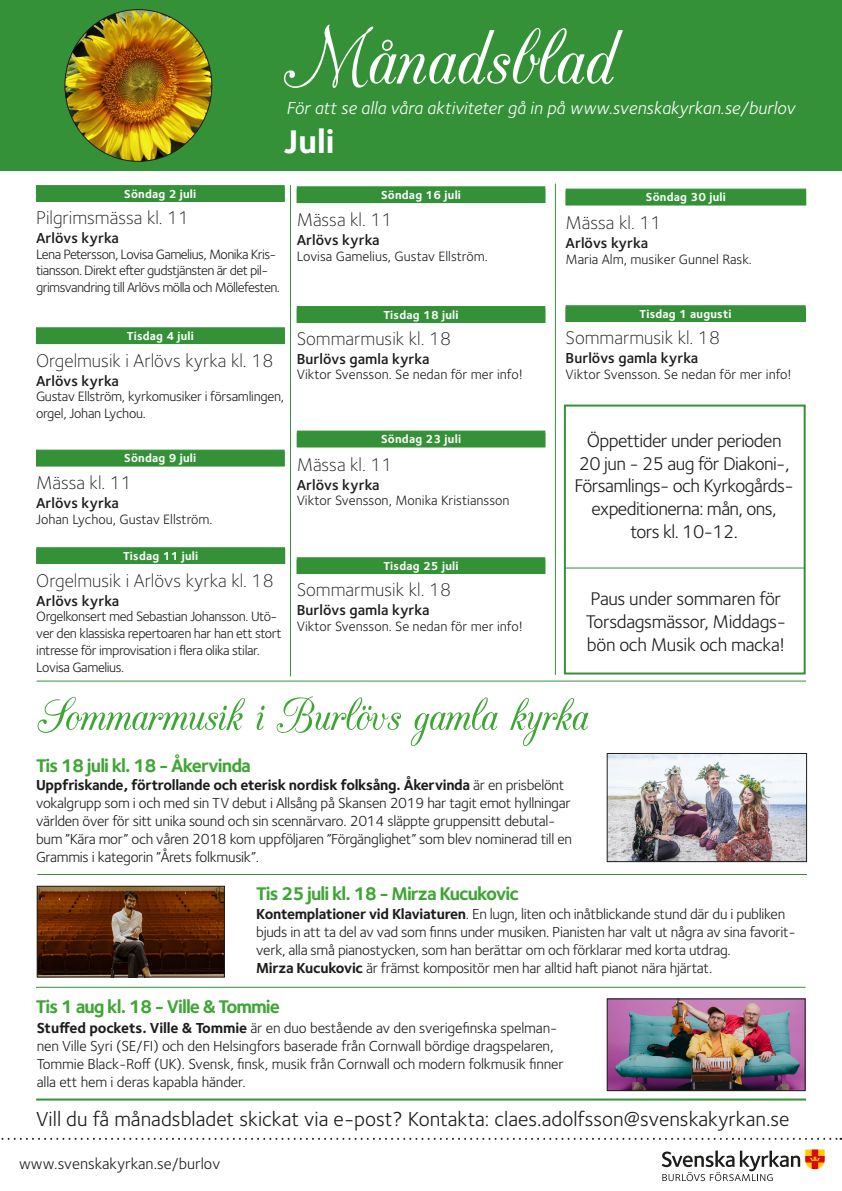
<style>
.page{position:relative;width:842px;height:1191px;background:#fff}
.page>*{position:absolute;margin:0;border:0;box-sizing:border-box;transform-origin:0 0}
.t1{font:94px "CAC Champagne";color:#fff}
.Text{font:55px "CAC Champagne";letter-spacing:-.01em;color:#3fa635}
.t2{font:700 34px "Foundry Sterling OT3";color:#fff}
.t3{font:21px "Foundry Sterling OT3";color:#1d1d1b}
.t4{font:19px/22.8px "Foundry Sterling OT3";letter-spacing:-.03em;color:#1d1d1b}
.Text-2{font:300 19px "Foundry Sterling OT3";color:#1d1d1b}
.t5{font:700 19px "Foundry Sterling OT3";letter-spacing:-.05em;color:#3fa535}
.t6{font:italic 18px "Foundry Sterling OT3";color:#fff}
.t7{font:16px "Foundry Sterling OT3";color:#1d1d1b}
.t8{font:15px/18px "Foundry Sterling OT3";letter-spacing:-.02em;color:#1d1d1b}
.Text-3{font:600 15px "Foundry Sterling OT3";color:#1d1d1b}
.Text-4{font:14px/16.8px "Foundry Sterling OT3";letter-spacing:-.03em;color:#1d1d1b}
.Text-5{font:14px "Foundry Sterling OT3";color:#1d1d1b}
.Text-6{font:700 12px "Foundry Sterling OT3";letter-spacing:.02em;color:#fff}
.s1{font-weight:700}
</style>
<div class="page">
<svg style="left:1px;top:1137px;width:840px;height:2px"></svg>
<svg style="left:662px;top:1149px;width:163px;height:32px"></svg>
<div style="left:0;top:0;width:842px;height:171px;background:#359138"></div>
<img style="left:66px;top:10px;width:146px;height:151px">
<hr style="left:37px;top:680px;width:769px;height:1px;background:#359138">
<hr style="left:36px;top:1098px;width:770px;height:2px;background:#359138">
<hr style="left:290px;top:185px;width:1px;height:491px;background:#359138">
<hr style="left:555px;top:184px;width:1px;height:491px;background:#359138">
<div style="left:36px;top:185px;width:249px;height:17px;background:#419743;border:1px solid #359138"></div>
<div style="left:36px;top:188px;width:248px;height:13px;background:#359138"></div>
<div style="left:36px;top:187px;width:249px;height:15px;border:1px solid #359138"></div>
<div style="left:564px;top:404px;width:242px;height:270px;border:2px solid #359138"></div>
<div style="left:566px;top:189px;width:240px;height:16px;background:#359138"></div>
<svg style="left:36px;top:327px;width:249px;height:2px"></svg>
<div style="left:36px;top:330px;width:248px;height:13px;background:#359138"></div>
<div style="left:36px;top:329px;width:249px;height:15px;border:1px solid #359138"></div>
<hr style="left:565px;top:567px;width:240px;height:1px;background:#359138">
<div style="left:36px;top:449px;width:249px;height:17px;background:#359138;border:1px solid #359138"></div>
<div style="left:297px;top:306px;width:248px;height:17px;background:#359138"></div>
<div style="left:297px;top:186px;width:248px;height:17px;background:#359138;border:1px solid #359138"></div>
<div style="left:297px;top:430px;width:248px;height:17px;background:#359138;border:1px solid #359138"></div>
<img style="left:609px;top:755px;width:196px;height:105px">
<div style="left:607px;top:753px;width:200px;height:109px;border:1px solid #1d1d1b"></div>
<img style="left:39px;top:887px;width:184px;height:88px">
<div style="left:37px;top:885px;width:188px;height:92px;border:1px solid #1d1d1b"></div>
<img style="left:609px;top:1000px;width:195px;height:89px">
<div style="left:607px;top:998px;width:199px;height:93px;border:1px solid #1d1d1b"></div>
<svg style="left:36px;top:547px;width:249px;height:2px"></svg>
<div style="left:37px;top:550px;width:248px;height:13px;background:#359138"></div>
<div style="left:36px;top:549px;width:249px;height:15px;border:1px solid #359138"></div>
<svg style="left:297px;top:557px;width:248px;height:2px"></svg>
<div style="left:297px;top:560px;width:248px;height:13px;background:#359138"></div>
<div style="left:297px;top:559px;width:248px;height:15px;border:1px solid #359138"></div>
<svg style="left:565px;top:305px;width:241px;height:2px"></svg>
<div style="left:566px;top:308px;width:239px;height:13px;background:#359138"></div>
<div style="left:565px;top:307px;width:241px;height:15px;border:1px solid #359138"></div>
<hr style="left:37px;top:874px;width:770px;height:1px;background:#359138">
<hr style="left:36px;top:986px;width:770px;height:1px;background:#359138">
<p class="t1" style="left:284px;top:11px;width:333px">Månadsblad</p>
<p class="t6" style="left:286px;top:95px;width:510px">För att se alla våra aktiviteter gå in på www.svenskakyrkan.se/burlov</p>
<p class="t2" style="left:284px;top:114px;width:52px">Juli</p>
<p class="Text-6" style="left:124px;top:184px;width:74px">Söndag 2 juli</p>
<p class="Text-2" style="left:36px;top:204px;width:155px">Pilgrimsmässa kl. 11</p>
<p class="Text-3" style="left:36px;top:226px;width:84px">Arlövs kyrka</p>
<p class="Text-4" style="left:36px;top:244px;width:245px">Lena Petersson, Lovisa Gamelius, Monika Kris&shy;tiansson. Direkt efter gudstjänsten är det pil&shy;grimsvandring till Arlövs mölla och Möllefesten.</p>
<p class="Text-6" style="left:127px;top:326px;width:69px">Tisdag 4 juli</p>
<p class="Text-2" style="left:36px;top:347px;width:239px">Orgelmusik i Arlövs kyrka kl. 18</p>
<p class="Text-3" style="left:36px;top:369px;width:84px">Arlövs kyrka</p>
<p class="Text-4" style="left:36px;top:387px;width:250px">Gustav Ellström, kyrkomusiker i församlingen, orgel, Johan Lychou.</p>
<p class="Text-6" style="left:124px;top:448px;width:74px">Söndag 9 juli</p>
<p class="Text-2" style="left:36px;top:469px;width:97px">Mässa kl. 11</p>
<p class="Text-3" style="left:36px;top:491px;width:84px">Arlövs kyrka</p>
<p class="Text-5" style="left:36px;top:509px;width:178px">Johan Lychou, Gustav Ellström.</p>
<p class="Text-6" style="left:123px;top:546px;width:77px">Tisdag 11 juli</p>
<p class="Text-2" style="left:36px;top:566px;width:239px">Orgelmusik i Arlövs kyrka kl. 18</p>
<p class="Text-3" style="left:36px;top:589px;width:84px">Arlövs kyrka</p>
<p class="Text-4" style="left:36px;top:607px;width:247px">Orgelkonsert med Sebastian Johansson. Utö&shy;ver den klassiska repertoaren har han ett stort intresse för improvisation i flera olika stilar.<br>Lovisa Gamelius.</p>
<p class="Text-6" style="left:381px;top:185px;width:82px">Söndag 16 juli</p>
<p class="Text-2" style="left:297px;top:206px;width:97px">Mässa kl. 11</p>
<p class="Text-3" style="left:297px;top:228px;width:84px">Arlövs kyrka</p>
<p class="Text-5" style="left:297px;top:246px;width:193px">Lovisa Gamelius, Gustav Ellström.</p>
<p class="Text-6" style="left:383px;top:305px;width:77px">Tisdag 18 juli</p>
<p class="Text-2" style="left:297px;top:325px;width:156px">Sommarmusik kl. 18</p>
<p class="Text-3" style="left:297px;top:347px;width:134px">Burlövs gamla kyrka</p>
<p class="Text-5" style="left:297px;top:364px;width:228px">Viktor Svensson. Se nedan för mer info!</p>
<p class="Text-6" style="left:381px;top:429px;width:82px">Söndag 23 juli</p>
<p class="Text-2" style="left:297px;top:451px;width:97px">Mässa kl. 11</p>
<p class="Text-3" style="left:297px;top:473px;width:84px">Arlövs kyrka</p>
<p class="Text-5" style="left:297px;top:490px;width:214px">Viktor Svensson, Monika Kristiansson</p>
<p class="Text-6" style="left:383px;top:556px;width:77px">Tisdag 25 juli</p>
<p class="Text-2" style="left:297px;top:576px;width:156px">Sommarmusik kl. 18</p>
<p class="Text-3" style="left:297px;top:598px;width:134px">Burlövs gamla kyrka</p>
<p class="Text-5" style="left:297px;top:616px;width:228px">Viktor Svensson. Se nedan för mer info!</p>
<p class="Text-6" style="left:646px;top:187px;width:82px">Söndag 30 juli</p>
<p class="Text-2" style="left:565px;top:209px;width:97px">Mässa kl. 11</p>
<p class="Text-3" style="left:565px;top:231px;width:84px">Arlövs kyrka</p>
<p class="Text-5" style="left:565px;top:249px;width:188px">Maria Alm, musiker Gunnel Rask.</p>
<p class="Text-6" style="left:639px;top:304px;width:94px">Tisdag 1 augusti</p>
<p class="Text-2" style="left:565px;top:324px;width:156px">Sommarmusik kl. 18</p>
<p class="Text-3" style="left:565px;top:346px;width:134px">Burlövs gamla kyrka</p>
<p class="Text-5" style="left:565px;top:364px;width:228px">Viktor Svensson. Se nedan för mer info!</p>
<p class="t4" style="left:574px;top:428px;width:221px;text-align:center">Öppettider under perioden<br>20 jun - 25 aug för Diakoni-,<br>Församlings- och Kyrkogårds&shy;expeditionerna: mån, ons,<br>tors kl. 10-12.</p>
<p class="t4" style="left:586px;top:586px;width:202px">Paus under sommaren för<br>Torsdagsmässor, Middags&shy;bön och Musik och macka!</p>
<p class="Text" style="left:37px;top:687px;width:553px">Sommarmusik i Burlövs gamla kyrka</p>
<p class="t5" style="left:36px;top:750px;width:216px">Tis 18 juli kl. 18 - Åkervinda</p>
<p class="t8" style="left:36px;top:775px;width:537px"><span class="s1">Uppfriskande, förtrollande och eterisk nordisk folksång. Åkervinda</span> är en prisbelönt vokalgrupp som i och med sin TV debut i Allsång på Skansen 2019 har tagit emot hyllningar världen över för sitt unika sound och sin scennärvaro. 2014 släppte gruppensitt debutal&shy;bum ”Kära mor” och våren 2018 kom uppföljaren ”Förgänglighet” som blev nominerad till en Grammis i kategorin ”Årets folkmusik”.</p>
<p class="t5" style="left:256px;top:878px;width:264px">Tis 25 juli kl. 18 - Mirza Kucukovic</p>
<p class="t8" style="left:256px;top:903px;width:541px"><span class="s1">Kontemplationer vid Klaviaturen</span>. En lugn, liten och inåtblickande stund där du i publiken bjuds in att ta del av vad som finns under musiken. Pianisten har valt ut några av sina favorit&shy;verk, alla små pianostycken, som han berättar om och förklarar med korta utdrag.<br><span class="s1">Mirza Kucukovic</span> är främst kompositör men har alltid haft pianot nära hjärtat.</p>
<p class="t5" style="left:36px;top:991px;width:246px">Tis 1 aug kl. 18 - Ville &amp; Tommie</p>
<p class="t8" style="left:37px;top:1017px;width:529px"><span class="s1">Stuffed pockets. Ville &amp; Tommie</span> är en duo bestående av den sverigefinska spelman&shy;nen Ville Syri (SE/FI) och den Helsingfors baserade från Cornwall bördige dragspelaren, Tommie Black-Roff (UK). Svensk, finsk, musik från Cornwall och modern folkmusik finner alla ett hem i deras kapabla händer.</p>
<p class="t3" style="left:36px;top:1103px;width:755px">Vill du få månadsbladet skickat via e-post? Kontakta: claes.adolfsson@svenskakyrkan.se</p>
<p class="t7" style="left:19px;top:1152px;width:203px">www.svenskakyrkan.se/burlov</p>
</div>
